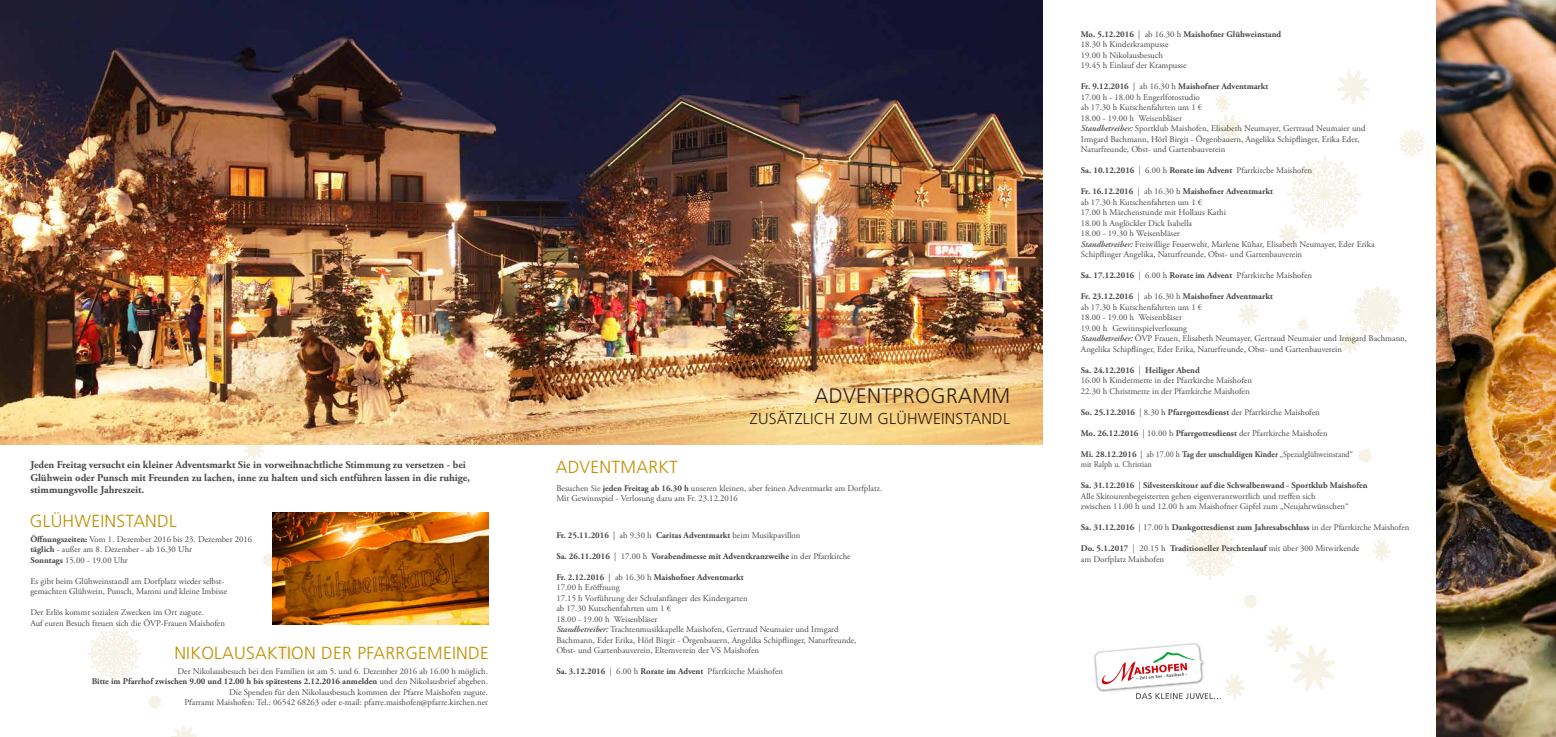
<style>
.page{position:relative;width:1556px;height:737px;background:#fff}
.page>*{position:absolute;margin:0;border:0;box-sizing:border-box;transform-origin:0 0}
.t1{font:300 21px "Frutiger LT Std";letter-spacing:.015em;color:#372113}
.t2{font:300 17.5px "Frutiger LT Std";letter-spacing:.015em;color:#c18f00}
.t3{font:300 15.75px "Frutiger LT Std";letter-spacing:.015em;color:#372113}
.t4{font:700 10.5px/12.6px "Adobe Garamond Pro";color:#494948}
.t5{font:8.75px/10.5px "Adobe Garamond Pro";color:#494948}
.t6{font:700 8.75px "Adobe Garamond Pro";color:#494948}
.t7{font:8.75px/10.5px "Adobe Garamond Pro";color:#494948;scale:.92 1}
.s1{font-weight:700}
.s2{font-weight:400}
.s3{font-weight:600;font-style:italic}
</style>
<div class="page">
<svg style="left:87px;top:444px;width:243px;height:293px"></svg>
<img style="left:0;top:0;width:1042px;height:444px">
<img style="left:1436px;top:0;width:119px;height:737px">
<img style="left:273px;top:512px;width:215px;height:112px">
<svg style="left:1094px;top:70px;width:331px;height:629px"></svg>
<p class="t4" style="left:30px;top:458px;width:441px">Jeden Freitag versucht ein kleiner Adventsmarkt Sie in vorweihnachtliche Stimmung zu versetzen - bei<br>Glühwein oder Punsch mit Freunden zu lachen, inne zu halten und sich entführen lassen in die ruhige, stimmungsvolle Jahreszeit.</p>
<h2 class="t2" style="left:30px;top:510px;width:149px">GLÜHWEINSTANDL</h2>
<p class="t5" style="left:30px;top:534px;width:223px"><span class="s1">Öffnungszeiten:</span> Vom 1. Dezember 2016 bis 23. Dezember 2016 <span class="s1">täglich</span> - außer am 8. Dezember - ab 16.30 Uhr<br><span class="s1">Sonntags</span> 15.00 - 19.00 Uhr</p>
<p class="t5" style="left:30px;top:576px;width:198px">Es gibt beim Glühweinstandl am Dorfplatz wieder selbst&shy;gemachten Glühwein, Punsch, Maroni und kleine Imbisse</p>
<p class="t5" style="left:30px;top:607px;width:196px">Der Erlös kommt sozialen Zwecken im Ort zugute.<br>Auf euren Besuch freuen sich die ÖVP-Frauen Maishofen</p>
<h2 class="t2" style="left:174px;top:643px;width:316px">NIKOLAUSAKTION DER PFARRGEMEINDE</h2>
<p class="t5" style="left:92px;top:666px;width:397px;text-align:right">Der Nikolausbesuch bei den Familien ist am 5. und 6. Dezember 2016 ab 16.00 h möglich.<br><span class="s1">Bitte im Pfarrhof zwischen 9.00 und 12.00 h bis spätestens 2.12.2016 anmelden</span> und den Nikolausbrief abgeben.<br>Die Spenden für den Nikolausbesuch kommen der Pfarre Maishofen zugute.<br>Pfarramt Maishofen: Tel.: 06542 68263 oder e-mail: pfarre.maishofen@pfarre.kirchen.net</p>
<h2 class="t2" style="left:555px;top:457px;width:124px">ADVENTMARKT</h2>
<h1 class="t1" style="left:814px;top:384px;width:197px">ADVENTPROGRAMM</h1>
<h3 class="t3" style="left:749px;top:409px;width:262px">ZUSÄTZLICH ZUM GLÜHWEINSTANDL</h3>
<p class="t5" style="left:556px;top:483px;width:327px">Besuchen Sie <span class="s1">jeden Freitag ab 16.30 h</span> unseren kleinen, aber feinen Adventmarkt am Dorfplatz.<br>Mit Gewinnspiel - Verlosung dazu am Fr. 23.12.2016</p>
<p class="t6" style="left:556px;top:530px;width:245px">Fr. 25.11.2016 <span class="s2">| ab 9.30 h</span> Caritas Adventmarkt <span class="s2">beim Musikpavillon</span></p>
<p class="t6" style="left:556px;top:551px;width:296px">Sa. 26.11.2016 <span class="s2">| 17.00 h</span> Vorabendmesse mit Adventkranzweihe <span class="s2">in der Pfarrkirche</span></p>
<p class="t5" style="left:556px;top:572px;width:301px"><span class="s1">Fr. 2.12.2016</span> | ab 16.30 h <span class="s1">Maishofner Adventmarkt<br></span>17.00 h Eröffnung<br>17.15 h Vorführung der Schulanfänger des Kindergarten<br>ab 17.30 Kutschenfahrten um 1 €<br>18.00 - 19.00 h Weisenbläser<br><span class="s3">Standbetreiber:</span> Trachtenmusikkapelle Maishofen, Gertraud Neumaier und Irmgard Bachmann, Eder Erika, Hörl Birgit - Örgenbauern, Angelika Schipflinger, Naturfreunde, Obst- und Gartenbauverein, Elternverein der VS Maishofen</p>
<p class="t6" style="left:556px;top:666px;width:228px">Sa. 3.12.2016 <span class="s2">| 6.00 h</span> Rorate im Advent <span class="s2">Pfarrkirche Maishofen</span></p>
<p class="t5" style="left:1080px;top:29px;width:202px"><span class="s1">Mo. 5.12.2016</span> | ab 16.30 h <span class="s1">Maishofner Glühweinstand<br></span>18.30 h Kinderkrampusse<br>19.00 h Nikolausbesuch<br>19.45 h Einlauf der Krampusse</p>
<p class="t5" style="left:1080px;top:82px;width:286px"><span class="s1">Fr. 9.12.2016</span> | ab 16.30 h <span class="s1">Maishofner Adventmarkt<br></span>17.00 h - 18.00 h Engerlfotostudio<br>ab 17.30 h Kutschenfahrten um 1 €<br>18.00 - 19.00 h Weisenbläser<br><span class="s3">Standbetreiber:</span> Sportklub Maishofen, Elisabeth Neumayer, Gertraud Neumaier und Irmgard Bachmann, Hörl Birgit - Örgenbauern, Angelika Schipflinger, Erika Eder, Naturfreunde, Obst- und Gartenbauverein</p>
<p class="t6" style="left:1080px;top:165px;width:233px">Sa. 10.12.2016 <span class="s2">| 6.00 h</span> Rorate im Advent <span class="s2">Pfarrkirche Maishofen</span></p>
<p class="t5" style="left:1080px;top:187px;width:295px"><span class="s1">Fr. 16.12.2016</span> | ab 16.30 h <span class="s1">Maishofner Adventmarkt<br></span>ab 17.30 h Kutschenfahrten um 1 €<br>17.00 h Märchenstunde mit Hollaus Kathi<br>18.00 h Anglöckler Dick Isabella<br>18.00 - 19.30 h Weisenbläser<br><span class="s3">Standbetreiber:</span> Freiwillige Feuerwehr, Marlene Kühar, Elisabeth Neumayer, Eder Erika Schipflinger Angelika, Naturfreunde, Obst- und Gartenbauverein</p>
<p class="t6" style="left:1080px;top:270px;width:233px">Sa. 17.12.2016 <span class="s2">| 6.00 h</span> Rorate im Advent <span class="s2">Pfarrkirche Maishofen</span></p>
<p class="t5" style="left:1080px;top:292px;width:328px"><span class="s1">Fr. 23.12.2016</span> | ab 16.30 h <span class="s1">Maishofner Adventmarkt<br></span>ab 17.30 h Kutschenfahrten um 1 €<br>18.00 - 19.00 h Weisenbläser<br>19.00 h Gewinnspielverlosung<br><span class="s3">Standbetreiber:</span> ÖVP Frauen, Elisabeth Neumayer, Gertraud Neumaier und Irmgard Bachmann, Angelika Schipflinger, Eder Erika, Naturfreunde, Obst- und Gartenbauverein</p>
<p class="t5" style="left:1080px;top:365px;width:173px"><span class="s1">Sa. 24.12.2016</span> | <span class="s1">Heiliger Abend<br></span>16.00 h Kindermette in der Pfarrkirche Maishofen<br>22.30 h Christmette in der Pfarrkirche Maishofen</p>
<p class="t6" style="left:1080px;top:407px;width:240px">So. 25.12.2016 <span class="s2">| 8.30 h</span> Pfarrgottesdienst <span class="s2">der Pfarrkirche Maishofen</span></p>
<p class="t6" style="left:1080px;top:428px;width:248px">Mo. 26.12.2016 <span class="s2">| 10.00 h</span> Pfarrgottesdienst <span class="s2">der Pfarrkirche Maishofen</span></p>
<p class="t7" style="left:1080px;top:449px;width:297px"><span class="s1">Mi. 28.12.2016</span> | ab 17.00 h <span class="s1">Tag der unschuldigen Kinder</span> „Spezialglühweinstand“ mit Ralph u. Christian</p>
<p class="t5" style="left:1080px;top:481px;width:288px"><span class="s1">Sa. 31.12.2016</span> | <span class="s1">Silvesterskitour auf die Schwalbenwand - Sportklub Maishofen<br></span>Alle Skitourenbegeisterten gehen eigenverantwortlich und treffen sich<br>zwischen 11.00 h und 12.00 h am Maishofner Gipfel zum „Neujahrwünschen“</p>
<p class="t6" style="left:1080px;top:522px;width:330px">Sa. 31.12.2016 <span class="s2">| 17.00 h</span> Dankgottesdienst zum Jahresabschluss <span class="s2">in der Pfarrkirche Maishofen</span></p>
<p class="t5" style="left:1080px;top:544px;width:280px"><span class="s1">Do. 5.1.2017</span> | 20.15 h <span class="s1">Traditioneller Perchtenlauf</span> mit über 300 Mitwirkende am Dorfplatz Maishofen</p>
</div>
